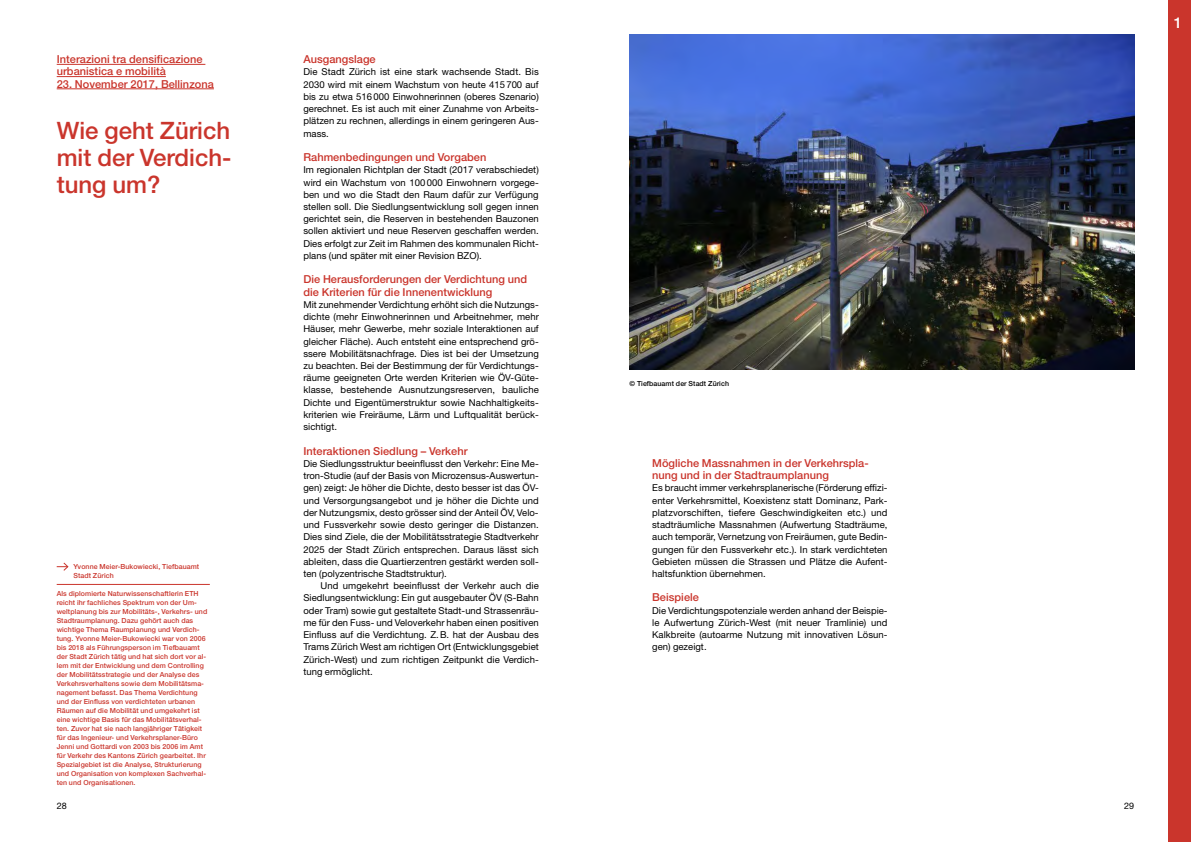
<style>
.page{position:relative;width:1191px;height:842px;background:#fff}
.page>*{position:absolute;margin:0;border:0;box-sizing:border-box;transform-origin:0 0}
.t1{font:500 24px/27px "Helvetica Neue LT Std";color:#ca352c;text-align:justify}
.t2{font:500 15px "Helvetica Neue LT Std";color:#fff}
.t3{font:500 11px/12.2px "Helvetica Neue LT Std";letter-spacing:.005em;color:#ca352c}
.t4{font:9.5px/12.2px "Helvetica Neue LT Std";letter-spacing:.005em;color:#000;text-align:justify}
.t5{font:9px "Helvetica Neue LT Std";color:#000}
.t6{font:500 7px/9px "Helvetica Neue LT Std";letter-spacing:.01em;color:#ca352c}
.t7{font:500 7px "Helvetica Neue LT Std";letter-spacing:.01em;color:#000}
</style>
<div class="page">
<hr style="left:57px;top:64px;width:148px;height:1px;background:#ca352c">
<hr style="left:57px;top:76px;width:109px;height:1px;background:#ca352c">
<hr style="left:57px;top:89px;width:157px;height:1px;background:#ca352c">
<hr style="left:57px;top:584px;width:153px;height:1px;background:#ca352c">
<svg style="left:57px;top:562px;width:12px;height:9px"></svg>
<div style="left:1168px;top:0;width:23px;height:842px;background:#ca352c"></div>
<img style="left:629px;top:34px;width:505px;height:335px">
<p class="t3" style="left:57px;top:53px;width:147px">Interazioni tra densificazione urbanistica e mobilità</p>
<p class="t3" style="left:57px;top:78px;width:159px">23. November 2017, Bellinzona</p>
<h1 class="t1" style="left:57px;top:117px;width:176px">Wie geht Zürich mit der Verdich&shy;tung um?</h1>
<p class="t6" style="left:73px;top:562px;width:127px">Yvonne Meier-Bukowiecki, Tiefbauamt<br>Stadt Zürich</p>
<p class="t6" style="left:57px;top:589px;width:152px">Als diplomierte Naturwissenschaftlerin ETH reicht ihr fachliches Spektrum von der Um&shy;weltplanung bis zur Mobilitäts-, Verkehrs- und Stadtraumplanung. Dazu gehört auch das wichtige Thema Raumplanung und Verdich&shy;tung. Yvonne Meier-Bukowiecki war von 2006 bis 2018 als Führungsperson im Tiefbauamt der Stadt Zürich tätig und hat sich dort vor al&shy;lem mit der Entwicklung und dem Controlling der Mobilitätsstrategie und der Analyse des Verkehrsverhaltens sowie dem Mobilitätsma&shy;nagement befasst. Das Thema Verdichtung und der Einfluss von verdichteten urbanen Räumen auf die Mobilität und umgekehrt ist eine wichtige Basis für das Mobilitätsverhal&shy;ten. Zuvor hat sie nach langjähriger Tätigkeit für das Ingenieur- und Verkehrsplaner-Büro Jenni und Gottardi von 2003 bis 2006 im Amt für Verkehr des Kantons Zürich gearbeitet. Ihr Spezialgebiet ist die Analyse, Strukturierung und Organisation von komplexen Sachverhal&shy;ten und Organisationen.</p>
<p class="t5" style="left:57px;top:801px;width:12px">28</p>
<p class="t3" style="left:303px;top:53px;width:74px">Ausgangslage</p>
<p class="t4" style="left:303px;top:66px;width:237px">Die Stadt Zürich ist eine stark wachsende Stadt. Bis 2030 wird mit einem Wachstum von heute 415700 auf bis zu etwa 516000 Einwohnerinnen (oberes Szenario) gerechnet. Es ist auch mit einer Zunahme von Arbeits&shy;plätzen zu rechnen, allerdings in einem geringeren Aus&shy;mass.</p>
<p class="t3" style="left:303px;top:151px;width:184px">Rahmenbedingungen und Vorgaben</p>
<p class="t4" style="left:303px;top:164px;width:237px">Im regionalen Richtplan der Stadt (2017 verabschiedet) wird ein Wachstum von 100000 Einwohnern vorgege&shy;ben und wo die Stadt den Raum dafür zur Verfügung stellen soll. Die Siedlungsentwicklung soll gegen innen gerichtet sein, die Reserven in bestehenden Bauzonen sollen aktiviert und neue Reserven geschaffen werden.<br>Dies erfolgt zur Zeit im Rahmen des kommunalen Richt&shy;plans (und später mit einer Revision BZO).</p>
<p class="t3" style="left:303px;top:273px;width:225px">Die Herausforderungen der Verdichtung und die Kriterien für die Innenentwicklung</p>
<p class="t4" style="left:303px;top:298px;width:237px">Mit zunehmender Verdichtung erhöht sich die Nutzungs&shy;dichte (mehr Einwohnerinnen und Arbeitnehmer, mehr Häuser, mehr Gewerbe, mehr soziale Interaktionen auf gleicher Fläche). Auch entsteht eine entsprechend grö&shy;ssere Mobilitätsnachfrage. Dies ist bei der Umsetzung zu beachten. Bei der Bestimmung der für Verdichtungs&shy;räume geeigneten Orte werden Kriterien wie ÖV-Güte&shy;klasse, bestehende Ausnutzungsreserven, bauliche Dichte und Eigentümerstruktur sowie Nachhaltigkeits&shy;kriterien wie Freiräume, Lärm und Luftqualität berück&shy;sichtigt.</p>
<p class="t3" style="left:303px;top:444px;width:166px">Interaktionen Siedlung – Verkehr</p>
<p class="t4" style="left:303px;top:457px;width:237px">Die Siedlungsstruktur beeinflusst den Verkehr: Eine Me&shy;tron-Studie (auf der Basis von Microzensus-Auswertun&shy;gen) zeigt: Je höher die Dichte, desto besser ist das ÖV&shy;und Versorgungsangebot und je höher die Dichte und der Nutzungsmix, desto grösser sind der Anteil ÖV, Velo&shy;und Fussverkehr sowie desto geringer die Distanzen.<br>Dies sind Ziele, die der Mobilitätsstrategie Stadtverkehr 2025 der Stadt Zürich entsprechen. Daraus lässt sich ableiten, dass die Quartierzentren gestärkt werden soll&shy;ten (polyzentrische Stadtstruktur).</p>
<p class="t4" style="left:303px;top:580px;width:237px;text-indent:17px">Und umgekehrt beeinflusst der Verkehr auch die Siedlungsentwicklung: Ein gut ausgebauter ÖV (S-Bahn oder Tram) sowie gut gestaltete Stadt-und Strassenräu&shy;me für den Fuss- und Veloverkehr haben einen positiven Einfluss auf die Verdichtung. Z.B. hat der Ausbau des Trams Zürich West am richtigen Ort (Entwicklungsgebiet Zürich-West) und zum richtigen Zeitpunkt die Verdich&shy;tung ermöglicht.</p>
<p class="t7" style="left:629px;top:379px;width:101px">© Tiefbauamt der Stadt Zürich</p>
<p class="t3" style="left:652px;top:457px;width:218px">Mögliche Massnahmen in der Verkehrspla&shy;nung und in der Stadtraumplanung</p>
<p class="t4" style="left:652px;top:482px;width:237px">Es braucht immer verkehrsplanerische (Förderung effizi&shy;enter Verkehrsmittel, Koexistenz statt Dominanz, Park&shy;platzvorschiften, tiefere Geschwindigkeiten etc.) und stadträumliche Massnahmen (Aufwertung Stadträume, auch temporär, Vernetzung von Freiräumen, gute Bedin&shy;gungen für den Fussverkehr etc.). In stark verdichteten Gebieten müssen die Strassen und Plätze die Aufent&shy;haltsfunktion übernehmen.</p>
<p class="t3" style="left:652px;top:591px;width:48px">Beispiele</p>
<p class="t4" style="left:652px;top:604px;width:237px">Die Verdichtungspotenziale werden anhand der Beispie&shy;le Aufwertung Zürich-West (mit neuer Tramlinie) und Kalkbreite (autoarme Nutzung mit innovativen Lösun&shy;gen) gezeigt.</p>
<h2 class="t2" style="left:1174px;top:13px;width:10px">1</h2>
<p class="t5" style="left:1124px;top:801px;width:12px">29</p>
</div>
